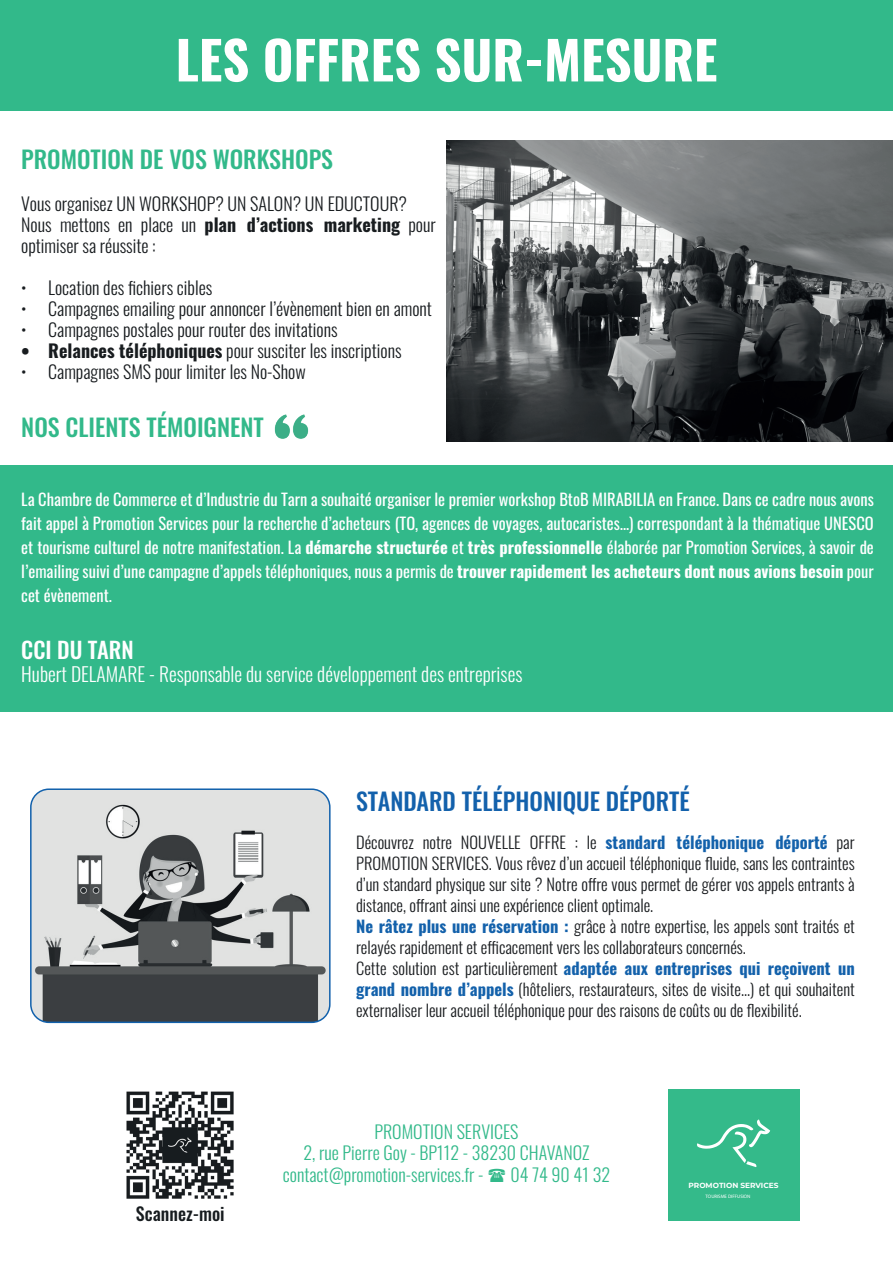
<style>
.page{position:relative;width:893px;height:1263px;background:#fff}
.page>*{position:absolute;margin:0;border:0;box-sizing:border-box;transform-origin:0 0}
.t1{font:700 52.5px "Oswald";color:#fff}
.t2{font:500 24px "Oswald";color:#32b98a}
.t3{font:500 24px "Oswald";color:#1361ac}
.t4{font:500 22.5px "Oswald";color:#fff}
.t5{font:300 19.5px "Oswald";color:#fff}
.t6{font:300 18px/21px "Oswald";color:#181c1f}
.t7{font:300 18px "Oswald";color:#32b98a}
.t8{font:500 18px "Oswald";color:#171c1f}
.t9{font:300 16.5px/21px "Oswald";color:#191c1f}
.t10{font:16.5px/24px "Oswald";color:#fff;text-align:justify}
.t11{font:700 7.5px "Montserrat";color:#fff}
.t12{font:4.8px "Myriad Pro";color:#fff}
.s1{font-weight:700}
.s2{font-weight:700;color:#1361ab}
</style>
<div class="page">
<img style="left:31px;top:791px;width:297px;height:231px">
<div style="left:30px;top:788px;width:301px;height:235px;border:2px solid #1261ac;border-radius:18px"></div>
<div style="left:0;top:466px;width:893px;height:246px;background:#32b98a"></div>
<div style="left:0;top:0;width:893px;height:110px;background:#32b98a"></div>
<img style="left:446px;top:140px;width:447px;height:301px">
<img style="left:126px;top:1091px;width:108px;height:108px">
<div style="left:668px;top:1089px;width:131px;height:132px;background:#34ba8a"></div>
<svg style="left:697px;top:1119px;width:73px;height:48px"></svg>
<img style="left:274px;top:414px;width:35px;height:25px">
<h1 class="t1" style="left:176px;top:33px;width:543px">LES OFFRES SUR-MESURE</h1>
<h2 class="t2" style="left:21px;top:147px;width:313px">PROMOTION DE VOS WORKSHOPS</h2>
<p class="t6" style="left:21px;top:191px;width:416px">Vous organisez UN WORKSHOP? UN SALON? UN EDUCTOUR?<br>Nous mettons en place un <span class="s1">plan d’actions marketing</span> pour optimiser sa réussite :</p>
<p class="t6" style="left:21px;top:275px;width:193px">• Location des fichiers cibles</p>
<p class="t6" style="left:21px;top:296px;width:412px">• Campagnes emailing pour annoncer l’évènement bien en amont</p>
<p class="t6" style="left:21px;top:317px;width:318px">• Campagnes postales pour router des invitations</p>
<p class="t6" style="left:21px;top:338px;width:382px"><span class="s1">• Relances téléphoniques</span> pour susciter les inscriptions</p>
<p class="t6" style="left:21px;top:359px;width:286px">• Campagnes SMS pour limiter les No-Show</p>
<h2 class="t2" style="left:21px;top:415px;width:244px">NOS CLIENTS TÉMOIGNENT</h2>
<p class="t10" style="left:21px;top:485px;width:854px">La Chambre de Commerce et d’Industrie du Tarn a souhaité organiser le premier workshop BtoB MIRABILIA en France. Dans ce cadre nous avons fait appel à Promotion Services pour la recherche d’acheteurs (TO, agences de voyages, autocaristes…) correspondant à la thématique UNESCO et tourisme culturel de notre manifestation. La <span class="s1">démarche structurée</span> et <span class="s1">très professionnelle</span> élaborée par Promotion Services, à savoir de l’emailing suivi d’une campagne d’appels téléphoniques, nous a permis de <span class="s1">trouver rapidement les acheteurs dont nous avions besoin</span> pour cet évènement.</p>
<h3 class="t4" style="left:21px;top:638px;width:114px">CCI DU TARN</h3>
<p class="t5" style="left:21px;top:657px;width:503px">Hubert DELAMARE - Responsable du service développement des entreprises</p>
<h2 class="t3" style="left:356px;top:789px;width:335px">STANDARD TÉLÉPHONIQUE DÉPORTÉ</h2>
<p class="t9" style="left:356px;top:830px;width:500px">Découvrez notre NOUVELLE OFFRE : le <span class="s2">standard téléphonique déporté</span> par PROMOTION SERVICES. Vous rêvez d’un accueil téléphonique fluide, sans les contraintes d’un standard physique sur site ? Notre offre vous permet de gérer vos appels entrants à distance, offrant ainsi une expérience client optimale.<br><span class="s2">Ne râtez plus une réservation :</span> grâce à notre expertise, les appels sont traités et relayés rapidement et efficacement vers les collaborateurs concernés.<br>Cette solution est particulièrement <span class="s2">adaptée aux entreprises qui reçoivent un grand nombre d’appels</span> (hôteliers, restaurateurs, sites de visite...) et qui souhaitent externaliser leur accueil téléphonique pour des raisons de coûts ou de flexibilité.</p>
<p class="t8" style="left:136px;top:1204px;width:90px">Scannez-moi</p>
<p class="t7" style="left:374px;top:1115px;width:146px">PROMOTION SERVICES</p>
<p class="t7" style="left:303px;top:1137px;width:288px">2, rue Pierre Goy - BP112 - 38230 CHAVANOZ</p>
<p class="t7" style="left:283px;top:1158px;width:202px">contact@promotion-services.fr -</p>
<p class="t7" style="left:510px;top:1158px;width:101px">04 74 90 41 32</p>
<p class="t11" style="left:688px;top:1180px;width:92px">PROMOTION SERVICES</p>
<p class="t12" style="left:705px;top:1194px;width:46px">TOURISME DIFFUSION</p>
</div>
